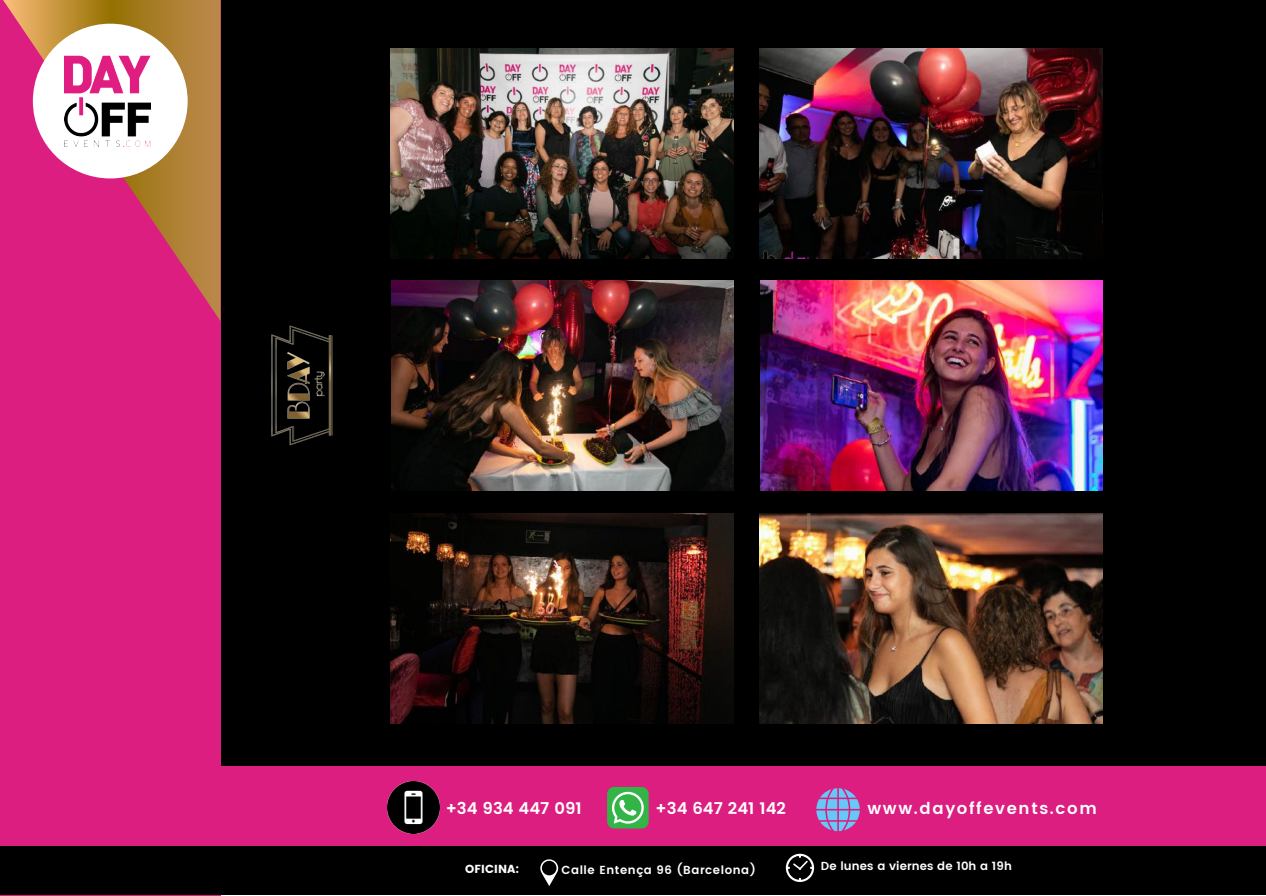
<style>
.page{position:relative;width:1266px;height:896px;background:#fff}
.page>*{position:absolute;margin:0;border:0;box-sizing:border-box;transform-origin:0 0}
.t1{font:600 16.35px "Poppins";color:#fff}
.t2{font:600 16.35px "Poppins";letter-spacing:.1em;color:#fff}
.t3{font:600 11.7px "Poppins";letter-spacing:.05em;color:#fff}
.t4{font:600 11.7px "Poppins";letter-spacing:.01em;color:#fff}
.t5{font:11.7px "Poppins";letter-spacing:.01em;color:#fff}
</style>
<div class="page">
<div style="left:220px;top:0;width:1046px;height:894px;background:#000"></div>
<div style="left:207px;top:767px;width:1059px;height:79px;background:#db1e80"></div>
<div style="left:607px;top:787px;width:42px;height:41px;background:#32b546;border-radius:7px"></div>
<svg style="left:612px;top:792px;width:32px;height:32px"></svg>
<img style="left:388px;top:782px;width:51px;height:51px">
<svg style="left:816px;top:788px;width:44px;height:43px"></svg>
<div style="left:0;top:0;width:220px;height:896px;background:#db1e80"></div>
<svg style="left:3px;top:0;width:217px;height:320px"></svg>
<div style="left:33px;top:24px;width:155px;height:154px;background:#fff;border-radius:50%"></div>
<img style="left:64px;top:56px;width:87px;height:90px">
<div style="left:0;top:846px;width:1266px;height:48px;background:#000"></div>
<svg style="left:786px;top:854px;width:28px;height:28px"></svg>
<svg style="left:540px;top:859px;width:18px;height:27px"></svg>
<div style="left:542px;top:861px;width:14px;height:14px;background:#000;border-radius:50%"></div>
<img style="left:391px;top:281px;width:343px;height:210px">
<img style="left:391px;top:514px;width:342px;height:209px">
<img style="left:760px;top:281px;width:343px;height:210px">
<img style="left:760px;top:513px;width:342px;height:210px">
<img style="left:391px;top:48px;width:343px;height:210px">
<img style="left:760px;top:48px;width:343px;height:210px">
<img style="left:271px;top:325px;width:62px;height:121px">
<h1 class="t1" style="left:446px;top:796px;width:137px">+34 934 447 091</h1>
<h1 class="t1" style="left:656px;top:796px;width:132px">+34 647 241 142</h1>
<h1 class="t2" style="left:867px;top:796px;width:231px">www.dayoffevents.com</h1>
<p class="t5" style="left:465px;top:862px;width:56px">OFICINA:</p>
<p class="t3" style="left:561px;top:861px;width:196px">Calle Entença 96 (Barcelona)</p>
<p class="t4" style="left:821px;top:857px;width:192px">De lunes a viernes de 10h a 19h</p>
</div>
